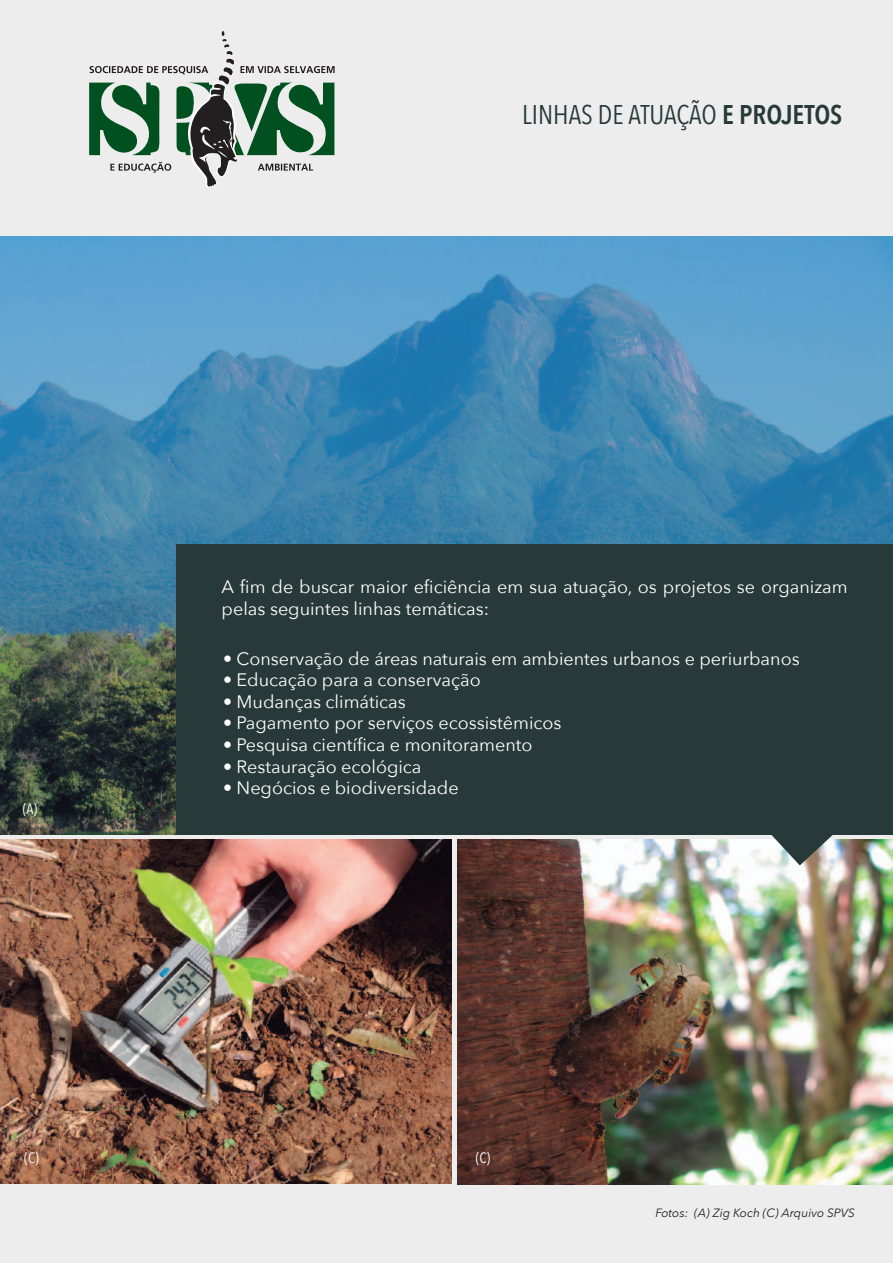
<style>
.page{position:relative;width:893px;height:1263px;background:#ecedec}
.page>*{position:absolute;margin:0;border:0;box-sizing:border-box;transform-origin:0 0}
.t1{font:27px "Avenir Next Condensed";color:#283939}
.t2{font:18px/21.6px "Avenir Next";color:#fff}
.t3{font:15px "Avenir Next Condensed";color:#fff}
.t4{font:italic 12px "Avenir Next";color:#231f20}
.s1{font-weight:600}
</style>
<div class="page">
<img style="left:0;top:839px;width:451px;height:345px">
<img style="left:458px;top:839px;width:435px;height:345px">
<img style="left:0;top:236px;width:893px;height:599px">
<svg style="left:89px;top:31px;width:246px;height:157px"></svg>
<div style="left:176px;top:544px;width:717px;height:291px;background:#283939"></div>
<svg style="left:763px;top:835px;width:75px;height:30px"></svg>
<p class="t3" style="left:23px;top:796px;width:16px">(A)</p>
<p class="t3" style="left:24px;top:1145px;width:16px">(C)</p>
<h1 class="t1" style="left:522px;top:92px;width:322px">LINHAS DE ATUAÇÃO <span class="s1">E PROJETOS</span></h1>
<p class="t2" style="left:222px;top:575px;width:628px">A fim de buscar maior eficiência em sua atuação, os projetos se organizam pelas seguintes linhas temáticas:</p>
<p class="t2" style="left:223px;top:647px;width:578px">• Conservação de áreas naturais em ambientes urbanos e periurbanos</p>
<p class="t2" style="left:223px;top:668px;width:259px">• Educação para a conservação</p>
<p class="t2" style="left:223px;top:690px;width:184px">• Mudanças climáticas</p>
<p class="t2" style="left:223px;top:712px;width:340px">• Pagamento por serviços ecossistêmicos</p>
<p class="t2" style="left:223px;top:733px;width:311px">• Pesquisa científica e monitoramento</p>
<p class="t2" style="left:223px;top:755px;width:200px">• Restauração ecológica</p>
<p class="t2" style="left:223px;top:776px;width:237px">• Negócios e biodiversidade</p>
<p class="t3" style="left:476px;top:1145px;width:16px">(C)</p>
<p class="t4" style="left:655px;top:1203px;width:201px">Fotos: (A) Zig Koch (C) Arquivo SPVS</p>
</div>
